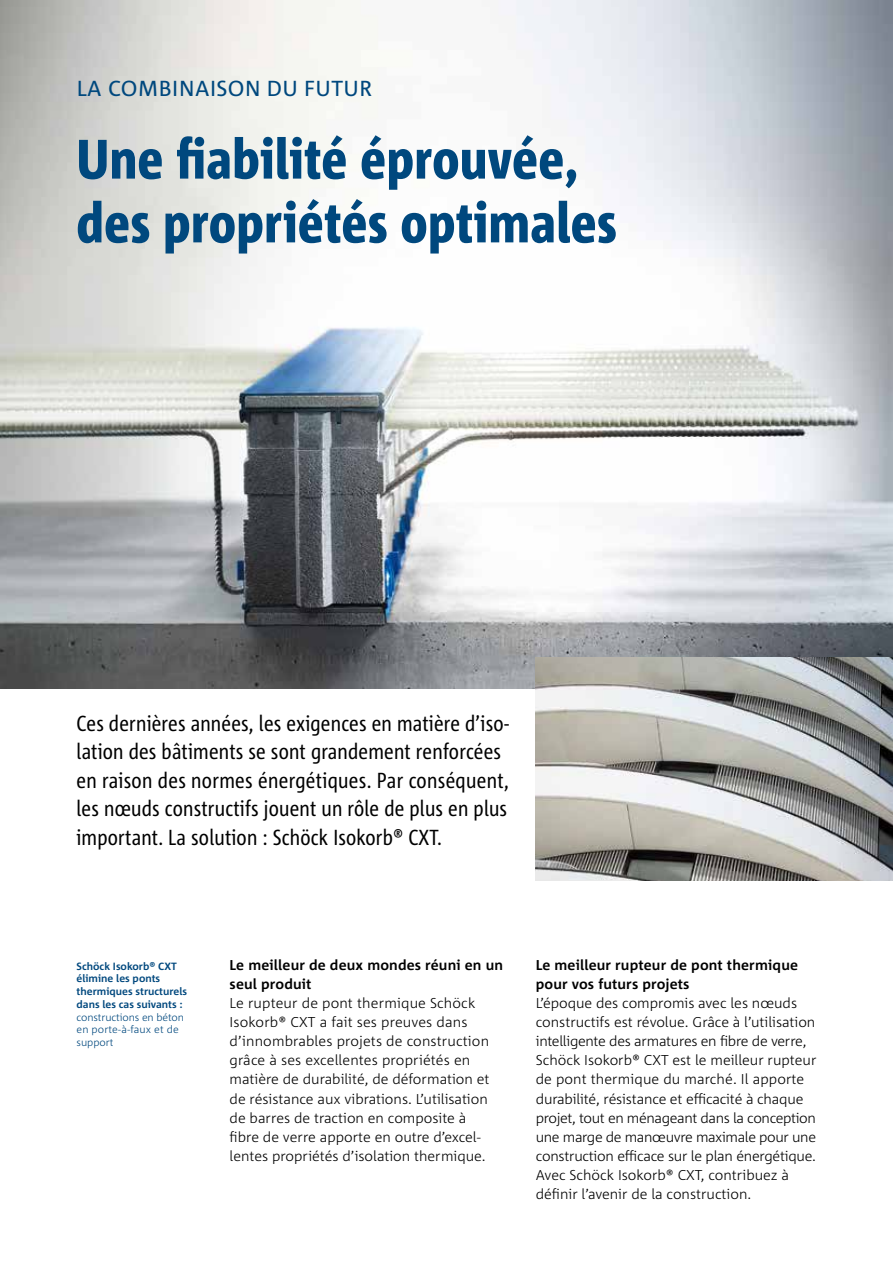
<style>
.page{position:relative;width:893px;height:1263px;background:#fff}
.page>*{position:absolute;margin:0;border:0;box-sizing:border-box;transform-origin:0 0}
.t1{font:800 condensed 55.5px/63.8px "Corpid Schoeck";letter-spacing:.01em;color:#00487e}
.t2{font:condensed 21.75px/28.5px "Corpid Schoeck";letter-spacing:.01em;color:#000}
.t3{font:21.75px "Corpid Schoeck";letter-spacing:.02em;color:#00487e}
.t4{font:300 14.25px/19.2px "Corpid Schoeck";color:#000}
.t5{font:700 14.25px/19.2px "Corpid Schoeck";letter-spacing:.01em;color:#000}
.t6{font:700 10.5px/12.8px "Corpid Schoeck";color:#00487e}
.t7{font:300 10.5px/12.8px "Corpid Schoeck";letter-spacing:-.01em;color:#00487e}
</style>
<div class="page">
<img style="left:0;top:0;width:893px;height:689px">
<img style="left:536px;top:657px;width:357px;height:223px">
<h2 class="t3" style="left:77px;top:74px;width:297px">LA COMBINAISON DU FUTUR</h2>
<h1 class="t1" style="left:77px;top:127px;width:542px">Une fiabilité éprouvée, des propriétés optimales</h1>
<p class="t2" style="left:77px;top:709px;width:434px">Ces dernières années, les exigences en matière d’iso&shy;lation des bâtiments se sont grandement renforcées en raison des normes énergétiques. Par conséquent, les nœuds constructifs jouent un rôle de plus en plus important. La solution : Schöck Isokorb® CXT.</p>
<p class="t6" style="left:77px;top:959px;width:112px">Schöck Isokorb® CXT élimine les ponts thermiques structurels dans les cas suivants :</p>
<p class="t7" style="left:77px;top:1010px;width:109px">constructions en béton en porte-à-faux et de support</p>
<p class="t5" style="left:230px;top:955px;width:275px">Le meilleur de deux mondes réuni en un seul produit</p>
<p class="t4" style="left:230px;top:993px;width:261px">Le rupteur de pont thermique Schöck Isokorb® CXT a fait ses preuves dans d’innombrables projets de construction grâce à ses excellentes propriétés en matière de durabilité, de déformation et de résistance aux vibrations. L’utilisation de barres de traction en composite à fibre de verre apporte en outre d’excel&shy;lentes propriétés d’isolation thermique.</p>
<p class="t5" style="left:536px;top:955px;width:264px">Le meilleur rupteur de pont thermique pour vos futurs projets</p>
<p class="t4" style="left:536px;top:993px;width:282px">L’époque des compromis avec les nœuds constructifs est révolue. Grâce à l’utilisation intelligente des armatures en fibre de verre, Schöck Isokorb® CXT est le meilleur rupteur de pont thermique du marché. Il apporte durabilité, résistance et efficacité à chaque projet, tout en ménageant dans la conception une marge de manœuvre maximale pour une construction efficace sur le plan énergétique.<br>Avec Schöck Isokorb® CXT, contribuez à définir l’avenir de la construction.</p>
</div>
